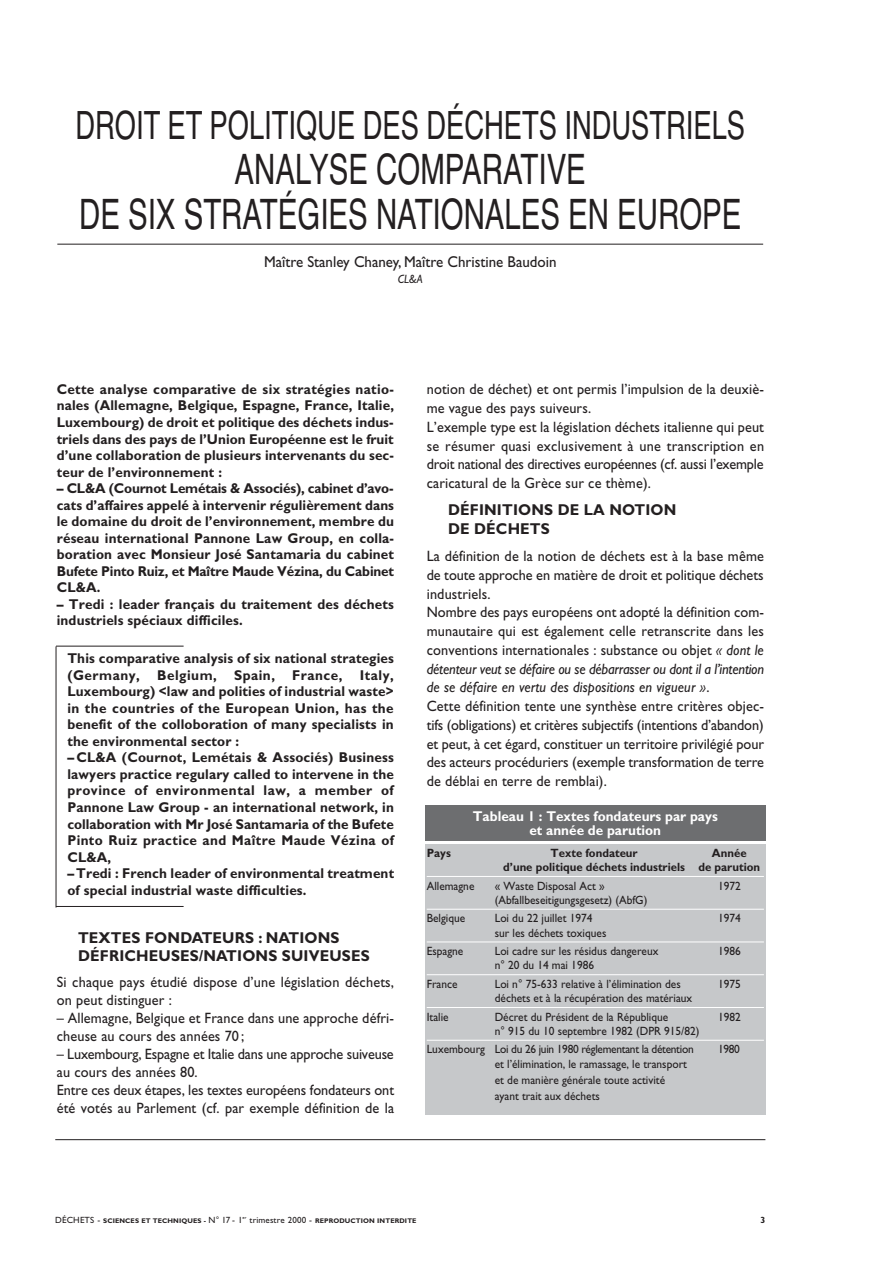
<style>
.page{position:relative;width:893px;height:1263px;background:#fff}
.page>*{position:absolute;margin:0;border:0;box-sizing:border-box;transform-origin:0 0}
.t1{font:42px/45px "Helvetica";color:#231f20;text-align:center;scale:.7 1}
.t2{font:39px "Helvetica";color:#231f20;scale:.7 1}
.t3{font:700 15.75px/18px "Gill Sans";letter-spacing:.01em;color:#231f20;scale:.95 1}
.t4{font:15.75px "Gill Sans";color:#231f20;scale:.95 1}
.t5{font:15px/18.8px "Gill Sans";letter-spacing:.01em;color:#231f20;scale:.95 1}
.t6{font:700 14.25px/16.5px "Gill Sans";letter-spacing:.01em;color:#231f20;text-align:justify;scale:.95 1}
.t7{font:700 14.25px/14.2px "Gill Sans";color:#fff;text-align:center;scale:.95 1}
.t8{font:12px/16.4px "Gill Sans";color:#231f20;scale:.95 1}
.t9{font:12px/18.5px "Gill Sans";letter-spacing:-.025em;color:#231f20;scale:.95 1}
.t10{font:700 12px/14.2px "Gill Sans";color:#231f20;scale:.95 1}
.t11{font:italic 12px "Gill Sans";color:#231f20;scale:.95 1}
.t12{font:700 9px "Gill Sans";color:#231f20}
.t13{font:700 6.75px "Gill Sans";letter-spacing:.015em;color:#231f20}
.s1{font-style:italic}
.s2{font-weight:400;font-size:9px}
</style>
<div class="page">
<hr style="left:55px;top:1139px;width:710px;height:1px;background:#231f20">
<hr style="left:57px;top:244px;width:706px;height:1px;background:#231f20">
<hr style="left:56px;top:646px;width:128px;height:1px;background:#231f20">
<hr style="left:56px;top:906px;width:128px;height:1px;background:#231f20">
<hr style="left:56px;top:646px;width:1px;height:261px;background:#231f20">
<div style="left:425px;top:844px;width:340px;height:270px;background:#c6c8ca"></div>
<hr style="left:427px;top:876px;width:337px;height:1px;background:#fff">
<hr style="left:427px;top:909px;width:337px;height:1px;background:#fff">
<hr style="left:427px;top:942px;width:337px;height:1px;background:#fff">
<hr style="left:427px;top:974px;width:337px;height:1px;background:#fff">
<hr style="left:427px;top:1007px;width:337px;height:1px;background:#fff">
<hr style="left:427px;top:1040px;width:337px;height:1px;background:#fff">
<div style="left:425px;top:805px;width:340px;height:36px;background:#6d6e70"></div>
<h2 class="t2" style="left:76px;top:111px;width:958px">DROIT ET POLITIQUE DES DÉCHETS INDUSTRIELS</h2>
<h1 class="t1" style="left:79px;top:151px;width:948px">ANALYSE COMPARATIVE<br>DE SIX STRATÉGIES NATIONALES EN EUROPE</h1>
<p class="t4" style="left:264px;top:256px;width:309px">Maître Stanley Chaney, Maître Christine Baudoin</p>
<p class="t11" style="left:398px;top:275px;width:28px">CL&amp;A</p>
<p class="t6" style="left:57px;top:382px;width:357px">Cette analyse comparative de six stratégies natio&shy;nales (Allemagne, Belgique, Espagne, France, Italie, Luxembourg) de droit et politique des déchets indus&shy;triels dans des pays de l’Union Européenne est le fruit d’une collaboration de plusieurs intervenants du sec&shy;teur de l’environnement :</p>
<p class="t6" style="left:57px;top:482px;width:357px">– CL&amp;A (Cournot Lemétais &amp; Associés), cabinet d’avo&shy;cats d’affaires appelé à intervenir régulièrement dans le domaine du droit de l’environnement, membre du réseau international Pannone Law Group, en colla&shy;boration avec Monsieur José Santamaria du cabinet Bufete Pinto Ruiz, et Maître Maude Vézina, du Cabinet CL&amp;A.</p>
<p class="t6" style="left:57px;top:597px;width:356px">– Tredi : leader français du traitement des déchets industriels spéciaux difficiles.</p>
<p class="t6" style="left:67px;top:652px;width:345px">This comparative analysis of six national strategies (Germany, Belgium, Spain, France, Italy, Luxembourg) &lt;law and polities of industrial waste&gt; in the countries of the European Union, has the benefit of the colloboration of many specialists in the environmental sector :</p>
<p class="t6" style="left:67px;top:751px;width:345px">– CL&amp;A (Cournot, Lemétais &amp; Associés) Business lawyers practice regulary called to intervene in the province of environmental law, a member of Pannone Law Group - an international network, in collaboration with Mr José Santamaria of the Bufete Pinto Ruiz practice and Maître Maude Vézina of CL&amp;A,</p>
<p class="t6" style="left:67px;top:867px;width:345px">– Tredi : French leader of environmental treatment of special industrial waste difficulties.</p>
<p class="t3" style="left:78px;top:930px;width:309px">TEXTES FONDATEURS : NATIONS<br>DÉFRICHEUSES/NATIONS SUIVEUSES</p>
<p class="t5" style="left:57px;top:975px;width:357px;line-height:18px">Si chaque pays étudié dispose d’une législation déchets, on peut distinguer :</p>
<p class="t5" style="left:57px;top:1011px;width:356px;line-height:18px">– Allemagne, Belgique et France dans une approche défri&shy;cheuse au cours des années 70;</p>
<p class="t5" style="left:57px;top:1047px;width:357px;line-height:18px">– Luxembourg, Espagne et Italie dans une approche suiveuse au cours des années 80.<br>Entre ces deux étapes, les textes européens fondateurs ont été votés au Parlement (cf. par exemple définition de la</p>
<p class="t5" style="left:427px;top:382px;width:357px">notion de déchet) et ont permis l’impulsion de la deuxiè&shy;me vague des pays suiveurs.<br>L’exemple type est la législation déchets italienne qui peut se résumer quasi exclusivement à une transcription en droit national des directives européennes (cf. aussi l’exemple caricatural de la Grèce sur ce thème).</p>
<p class="t3" style="left:448px;top:502px;width:242px;line-height:18.8px">DÉFINITIONS DE LA NOTION<br>DE DÉCHETS</p>
<p class="t5" style="left:427px;top:548px;width:357px">La définition de la notion de déchets est à la base même de toute approche en matière de droit et politique déchets industriels.<br>Nombre des pays européens ont adopté la définition com&shy;munautaire qui est également celle retranscrite dans les conventions internationales : substance ou objet <span class="s1">« dont le détenteur veut se défaire ou se débarrasser ou dont il a l’intention de se défaire en vertu des dispositions en vigueur »</span>.<br>Cette définition tente une synthèse entre critères objec&shy;tifs (obligations) et critères subjectifs (intentions d’abandon) et peut, à cet égard, constituer un territoire privilégié pour des acteurs procéduriers (exemple transformation de terre de déblai en terre de remblai).</p>
<p class="t7" style="left:473px;top:810px;width:259px">Tableau 1 : Textes fondateurs par pays et année de parution</p>
<p class="t10" style="left:427px;top:847px;width:27px">Pays</p>
<p class="t10" style="left:551px;top:847px;width:93px">Texte fondateur</p>
<p class="t10" style="left:503px;top:847px;width:272px;text-indent:209px">Année d’une politique déchets industriels de parution</p>
<p class="t8" style="left:427px;top:879px;width:52px">Allemagne</p>
<p class="t8" style="left:495px;top:879px;width:117px">« Waste Disposal Act »</p>
<p class="t8" style="left:718px;top:879px;width:26px">1972</p>
<p class="t8" style="left:495px;top:893px;width:162px">(Abfallbeseitigungsgesetz) (AbfG)</p>
<p class="t8" style="left:427px;top:911px;width:42px">Belgique</p>
<p class="t8" style="left:495px;top:911px;width:104px">Loi du 22 juillet 1974</p>
<p class="t8" style="left:718px;top:911px;width:26px">1974</p>
<p class="t8" style="left:495px;top:926px;width:119px">sur les déchets toxiques</p>
<p class="t8" style="left:427px;top:944px;width:40px">Espagne</p>
<p class="t8" style="left:495px;top:944px;width:174px">Loi cadre sur les résidus dangereux</p>
<p class="t8" style="left:718px;top:944px;width:26px">1986</p>
<p class="t8" style="left:495px;top:958px;width:106px">n° 20 du 14 mai 1986</p>
<p class="t8" style="left:427px;top:977px;width:34px">France</p>
<p class="t8" style="left:495px;top:977px;width:197px">Loi n° 75-633 relative à l’élimination des</p>
<p class="t8" style="left:718px;top:977px;width:26px">1975</p>
<p class="t8" style="left:495px;top:991px;width:209px">déchets et à la récupération des matériaux</p>
<p class="t8" style="left:427px;top:1010px;width:25px">Italie</p>
<p class="t8" style="left:495px;top:1010px;width:184px">Décret du Président de la République</p>
<p class="t8" style="left:718px;top:1010px;width:26px">1982</p>
<p class="t9" style="left:427px;top:1023px;width:289px;text-indent:68px">n° 915 du 10 septembre 1982 (DPR 915/82)<br>Luxembourg Loi du 26 juin 1980 réglementant la détention</p>
<p class="t8" style="left:718px;top:1042px;width:25px">1980</p>
<p class="t8" style="left:495px;top:1057px;width:204px">et l’élimination, le ramassage, le transport et de manière générale toute activité ayant trait aux déchets</p>
<p class="t13" style="left:55px;top:1219px;width:363px"><span class="s2">DÉCHETS -</span> SCIENCES ET TECHNIQUES - <span class="s2">N° 17 - 1</span><sup>er</sup> <span class="s2">trimestre 2000 -</span> REPRODUCTION INTERDITE</p>
<p class="t12" style="left:760px;top:1217px;width:6px">3</p>
</div>
